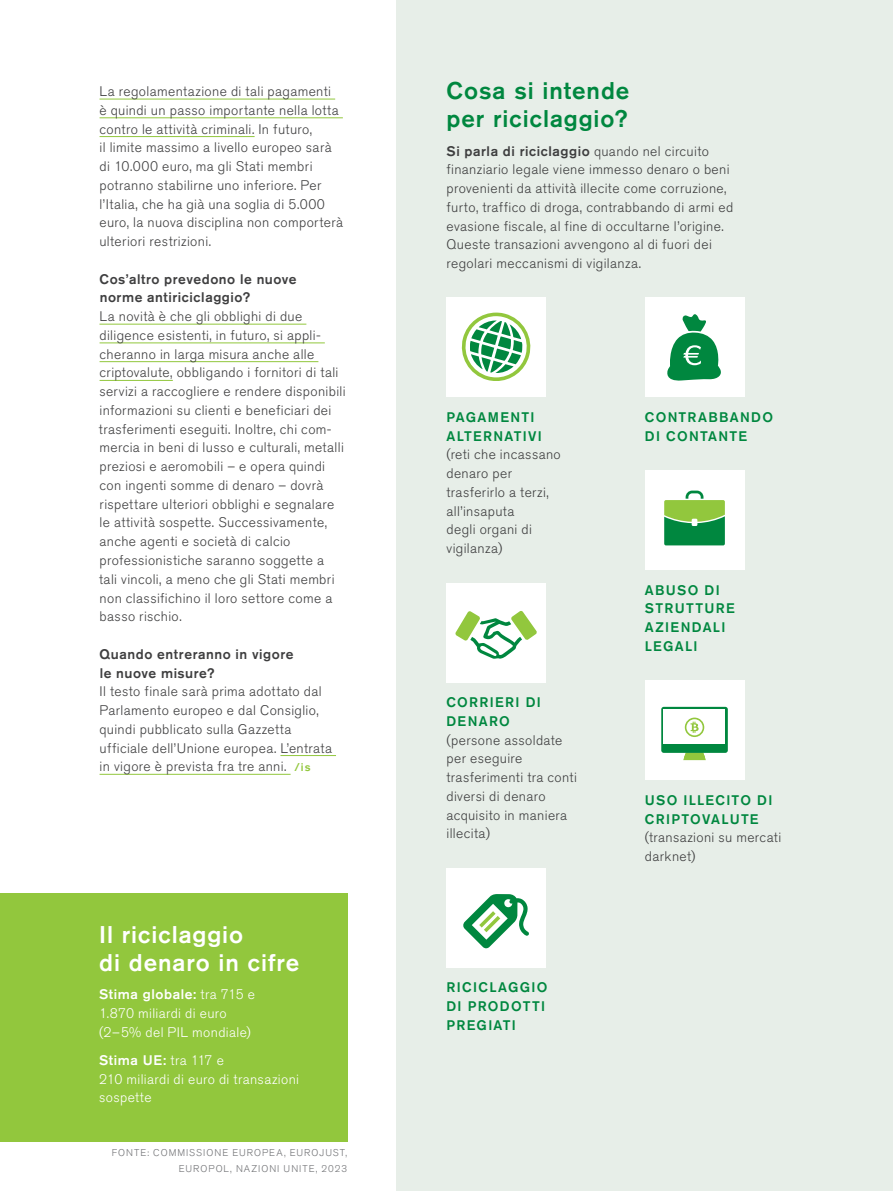
<style>
.page{position:relative;width:893px;height:1191px;background:#fff}
.page>*{position:absolute;margin:0;border:0;box-sizing:border-box;transform-origin:0 0}
.t1{font:500 24px/28.2px "Akzidenz Grotesk BQ";letter-spacing:.035em;color:#00873f}
.t2{font:500 24px/28.2px "Akzidenz Grotesk BQ";letter-spacing:.035em;color:#fff}
.t3{font:300 13.8px/18.8px "Akzidenz Grotesk BQ";letter-spacing:.025em;color:#3e3e3f}
.t4{font:500 13.8px/18.8px "Akzidenz Grotesk BQ";letter-spacing:.095em;color:#00873f}
.t5{font:300 13.8px/18.8px "Akzidenz Grotesk BQ";letter-spacing:.025em;color:#fff}
.t6{font:500 13.8px/18.8px "Akzidenz Grotesk BQ";letter-spacing:.04em;color:#3e3e3f}
.t7{font:300 9.75px/15.8px "Akzidenz Grotesk BQ";letter-spacing:.105em;color:#727376;text-align:right}
.s1{font-weight:500;font-size:11.25px;color:#92c73d}
.s2{font-weight:500}
</style>
<div class="page">
<div style="left:397px;top:0;width:496px;height:1191px;background:#e7eee8"></div>
<div style="left:0;top:893px;width:347px;height:248px;background:#92c73d"></div>
<hr style="left:99px;top:99px;width:236px;height:1px;background:#92c73d">
<hr style="left:100px;top:117px;width:243px;height:1px;background:#92c73d">
<hr style="left:100px;top:136px;width:155px;height:1px;background:#92c73d">
<hr style="left:99px;top:324px;width:207px;height:1px;background:#92c73d">
<hr style="left:100px;top:342px;width:225px;height:1px;background:#92c73d">
<hr style="left:100px;top:361px;width:218px;height:1px;background:#92c73d">
<hr style="left:100px;top:380px;width:73px;height:1px;background:#92c73d">
<hr style="left:280px;top:755px;width:56px;height:1px;background:#92c73d">
<hr style="left:100px;top:774px;width:191px;height:1px;background:#92c73d">
<div style="left:645px;top:298px;width:99px;height:99px;background:#fff"></div>
<svg style="left:667px;top:314px;width:54px;height:67px"></svg>
<div style="left:446px;top:583px;width:100px;height:99px;background:#fff"></div>
<svg style="left:455px;top:611px;width:82px;height:47px"></svg>
<div style="left:446px;top:868px;width:100px;height:99px;background:#fff"></div>
<svg style="left:463px;top:894px;width:66px;height:55px"></svg>
<div style="left:645px;top:681px;width:99px;height:99px;background:#fff"></div>
<svg style="left:683px;top:753px;width:23px;height:7px"></svg>
<div style="left:661px;top:707px;width:67px;height:46px;background:#00873f;border-radius:3px"></div>
<div style="left:664px;top:709px;width:61px;height:35px;background:#fff"></div>
<svg style="left:685px;top:717px;width:19px;height:20px"></svg>
<div style="left:645px;top:470px;width:99px;height:100px;background:#fff"></div>
<svg style="left:664px;top:490px;width:61px;height:55px"></svg>
<div style="left:446px;top:298px;width:100px;height:99px;background:#fff"></div>
<svg style="left:461px;top:312px;width:70px;height:69px"></svg>
<p class="t3" style="left:99px;top:82px;width:245px">La regolamentazione di tali pagamenti<br>è quindi un passo importante nella lotta contro le attività criminali. In futuro,<br>il limite massimo a livello europeo sarà di 10.000 euro, ma gli Stati membri potranno stabilirne uno inferiore. Per l’Italia, che ha già una soglia di 5.000 euro, la nuova disciplina non comporterà ulteriori restrizioni.</p>
<p class="t6" style="left:100px;top:269px;width:199px">Cos’altro prevedono le nuove norme antiriciclaggio?</p>
<p class="t3" style="left:99px;top:307px;width:248px">La novità è che gli obblighi di due diligence esistenti, in futuro, si appli&shy;cheranno in larga misura anche alle criptovalute, obbligando i fornitori di tali servizi a raccogliere e rendere disponibili informazioni su clienti e beneficiari dei trasferimenti eseguiti. Inoltre, chi com&shy;mercia in beni di lusso e culturali, metalli preziosi e aeromobili – e opera quindi con ingenti somme di denaro – dovrà rispettare ulteriori obblighi e segnalare le attività sospette. Successivamente, anche agenti e società di calcio professionistiche saranno soggette a<br>tali vincoli, a meno che gli Stati membri non classifichino il loro settore come a basso rischio.</p>
<p class="t6" style="left:100px;top:644px;width:196px">Quando entreranno in vigore le nuove misure?</p>
<p class="t3" style="left:99px;top:682px;width:234px">Il testo finale sarà prima adottato dal Parlamento europeo e dal Consiglio, quindi pubblicato sulla Gazzetta ufficiale dell’Unione europea. L’entrata in vigore è prevista fra tre anni. <span class="s1">/is</span></p>
<h1 class="t2" style="left:99px;top:920px;width:202px">Il riciclaggio<br>di denaro in cifre</h1>
<p class="t5" style="left:99px;top:985px;width:157px"><span class="s2">Stima globale:</span> tra 715 e<br>1.870 miliardi di euro (2–5% del PIL mondiale)</p>
<p class="t5" style="left:99px;top:1051px;width:201px"><span class="s2">Stima UE:</span> tra 117 e<br>210 miliardi di euro di transazioni sospette</p>
<p class="t7" style="left:112px;top:1144px;width:237px">FONTE: COMMISSIONE EUROPEA, EUROJUST,<br>EUROPOL, NAZIONI UNITE, 2023</p>
<h1 class="t1" style="left:446px;top:76px;width:184px">Cosa si intende per riciclaggio?</h1>
<p class="t3" style="left:446px;top:142px;width:288px"><span class="s2">Si parla di riciclaggio</span> quando nel circuito finanziario legale viene immesso denaro o beni provenienti da attività illecite come corruzione, furto, traffico di droga, contrabbando di armi ed evasione fiscale, al fine di occultarne l’origine.<br>Queste transazioni avvengono al di fuori dei regolari meccanismi di vigilanza.</p>
<p class="t4" style="left:446px;top:407px;width:97px">PAGAMENTI<br>ALTERNATIVI</p>
<p class="t3" style="left:446px;top:445px;width:116px">(reti che incassano denaro per trasferirlo a terzi, all’insaputa<br>degli organi di vigilanza)</p>
<p class="t4" style="left:446px;top:692px;width:96px">CORRIERI DI<br>DENARO</p>
<p class="t3" style="left:446px;top:730px;width:132px">(persone assoldate per eseguire trasferimenti tra conti diversi di denaro acquisito in maniera illecita)</p>
<p class="t4" style="left:446px;top:978px;width:103px">RICICLAGGIO<br>DI PRODOTTI<br>PREGIATI</p>
<p class="t4" style="left:645px;top:407px;width:130px">CONTRABBANDO<br>DI CONTANTE</p>
<p class="t4" style="left:645px;top:580px;width:91px">ABUSO DI<br>STRUTTURE<br>AZIENDALI<br>LEGALI</p>
<p class="t4" style="left:645px;top:790px;width:129px">USO ILLECITO DI<br>CRIPTOVALUTE</p>
<p class="t3" style="left:645px;top:828px;width:138px">(transazioni su mercati darknet)</p>
</div>
